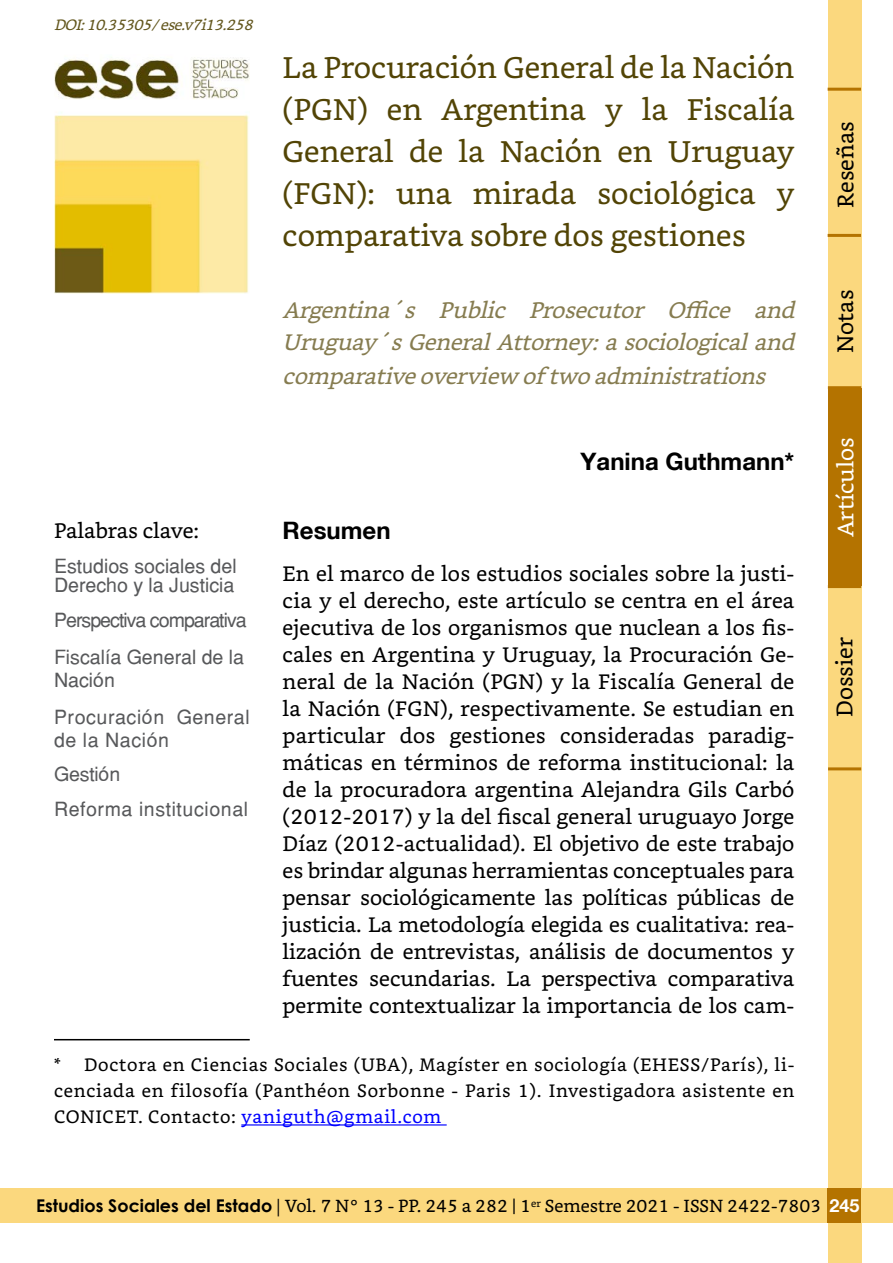
<style>
.page{position:relative;width:893px;height:1263px;background:#fff}
.page>*{position:absolute;margin:0;border:0;box-sizing:border-box;transform-origin:0 0}
.Titulo_principal{font:30px/42px "Bookerly";color:#524405;text-align:justify}
.Autor{font:700 24px "Helvetica Neue";color:#000}
.Subtitulos{font:700 24px "Helvetica Neue";color:#000}
.Titulo_Ingles{font:italic 22.5px/31.5px "Bookerly";color:#867c50}
.t1{font:22.5px "Bookerly";color:#000}
.t2{font:22.5px "Bookerly";color:#fff}
.Cuerpo{font:21px/27px "Bookerly";color:#000;text-align:justify}
.Cuerpo-2{font:19.5px/22.5px "Helvetica";letter-spacing:.03em;color:#58595b}
.Cuerpo-3{font:19.5px/19.5px "Helvetica";color:#58595b}
.Palabra-clave{font:19.5px/22.5px "Helvetica";color:#58595b}
.Cuerpo-4{font:19.5px "Helvetica";letter-spacing:-.05em;color:#58595b}
.t3{font:18px/26.2px "Bookerly";letter-spacing:.04em;color:#000;text-align:justify}
.t4{font:700 18px "Helvetica Neue";color:#fff}
.t5{font:17.55px "Bookerly";color:#000}
.Cuerpo-5{font:italic 15px "Bookerly";color:#63571e}
.s1{color:#00f}
.s2{font-family:"Century Gothic";font-weight:700}
.s3{font-family:"Minion Pro"}
</style>
<div class="page">
<div style="left:828px;top:0;width:33px;height:1263px;background:#fbd87e"></div>
<div style="left:0;top:1188px;width:893px;height:34px;background:#fbd87e"></div>
<div style="left:828px;top:388px;width:33px;height:198px;background:#b47300"></div>
<hr style="left:828px;top:386px;width:33px;height:3px;background:#b47300">
<hr style="left:828px;top:585px;width:33px;height:3px;background:#b47300">
<hr style="left:828px;top:767px;width:33px;height:3px;background:#b47300">
<div style="left:828px;top:1188px;width:33px;height:34px;background:#b47300"></div>
<hr style="left:828px;top:234px;width:33px;height:3px;background:#b47300">
<hr style="left:828px;top:88px;width:33px;height:3px;background:#b47300">
<hr style="left:54px;top:1039px;width:196px;height:1px;background:#000">
<img style="left:54px;top:57px;width:196px;height:236px">
<hr style="left:241px;top:1124px;width:206px;height:1px;background:#00f">
<p class="Cuerpo-5" style="left:54px;top:16px;width:206px">DOI:10.35305/ese.v7i13.258</p>
<p class="Cuerpo" style="left:54px;top:517px;width:147px">Palabras clave:</p>
<p class="Cuerpo-3" style="left:54px;top:556px;width:184px">Estudios sociales del<br>Derecho y la Justicia</p>
<p class="Cuerpo-4" style="left:54px;top:608px;width:194px">Perspectiva comparativa</p>
<p class="Palabra-clave" style="left:54px;top:646px;width:192px">Fiscalía General de la<br>Nación</p>
<p class="Cuerpo-2" style="left:54px;top:706px;width:197px">Procuración General de la Nación</p>
<p class="Cuerpo-3" style="left:54px;top:764px;width:68px">Gestión</p>
<p class="Cuerpo-2" style="left:54px;top:797px;width:196px">Reforma institucional</p>
<h1 class="Titulo_principal" style="left:283px;top:47px;width:513px">La Procuración General de la Nación (PGN) en Argentina y la Fiscalía General de la Nación en Uruguay (FGN): una mirada sociológica y comparativa sobre dos gestiones</h1>
<h2 class="Titulo_Ingles" style="left:283px;top:295px;width:521px">Argentina´s Public Prosecutor Office and<br>Uruguay´sGeneralAttorney:asociologicaland</h2>
<h2 class="Titulo_Ingles" style="left:283px;top:361px;width:492px">comparativeoverview of two administrations</h2>
<p class="Autor" style="left:581px;top:446px;width:215px">Yanina Guthmann*</p>
<h3 class="Subtitulos" style="left:283px;top:515px;width:109px">Resumen</h3>
<p class="Cuerpo" style="left:283px;top:560px;width:513px">En el marco de los estudios sociales sobre la justi&shy;cia y el derecho, este artículo se centra en el área ejecutiva de los organismos que nuclean a los fis&shy;cales en Argentina y Uruguay, la Procuración Ge&shy;neral de la Nación (PGN) y la Fiscalía General de la Nación (FGN), respectivamente. Se estudian en particular dos gestiones consideradas paradig&shy;máticas en términos de reforma institucional: la de la procuradora argentina Alejandra Gils Carbó (2012-2017) y la del fiscal general uruguayo Jorge Díaz (2012-actualidad). El objetivo de este trabajo es brindar algunas herramientas conceptuales para pensar sociológicamente las políticas públicas de justicia. La metodología elegida es cualitativa: rea&shy;lización de entrevistas, análisis de documentos y fuentes secundarias. La perspectiva comparativa permite contextualizar la importancia de los cam-</p>
<p class="t3" style="left:54px;top:1051px;width:742px">* Doctora en Ciencias Sociales (UBA), Magíster en sociología (EHESS/París), li&shy;cenciada en filosofía (Panthéon Sorbonne - Paris 1). Investigadora asistente en CONICET. Contacto: <span class="s1">yaniguth@gmail.com</span></p>
<p class="t1" style="left:833px;top:208px;width:88px;rotate:-90deg">Reseñas</p>
<p class="t1" style="left:832px;top:353px;width:65px;rotate:-90deg">Notas</p>
<p class="t2" style="left:833px;top:537px;width:102px;rotate:-90deg">Artículos</p>
<p class="t1" style="left:832px;top:717px;width:82px;rotate:-90deg">Dossier</p>
<p class="t5" style="left:36px;top:1196px;width:787px"><span class="s2">Estudios Sociales del Estado</span> <span class="s3">|</span> Vol. 7 N° 13 - PP. 245 a 282 | 1<sup>er</sup> Semestre 2021 - ISSN 2422-7803</p>
<p class="t4" style="left:829px;top:1194px;width:32px">245</p>
</div>
